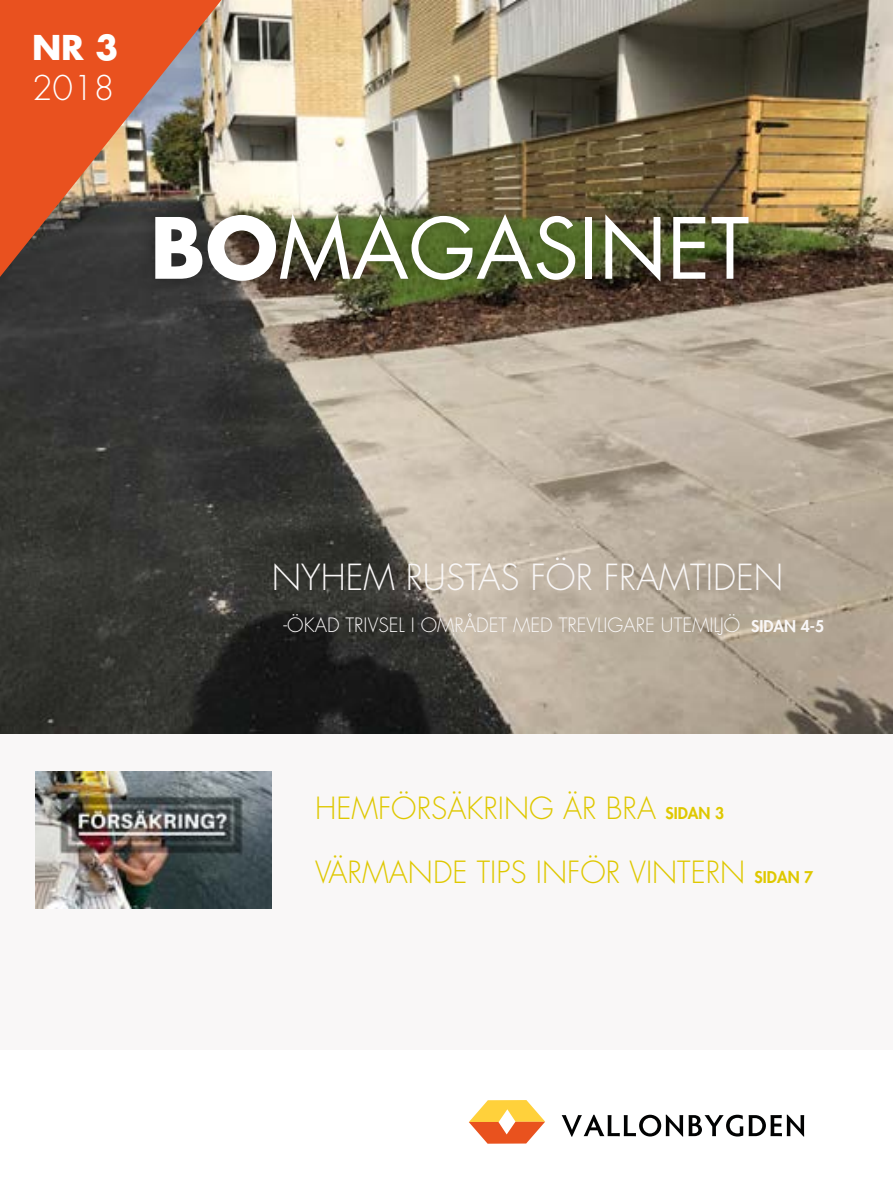
<style>
.page{position:relative;width:893px;height:1191px;background:#fff}
.page>*{position:absolute;margin:0;border:0;box-sizing:border-box;transform-origin:0 0}
.t1{font:81.9px "Futura Std";color:#fff}
.t2{font:300 35px "Futura Std";color:#f9f7f7}
.t3{font:300 33.25px "Futura Std";color:#fff}
.t4{font:700 33.25px "Futura Std";color:#fff}
.t5{font:300 29.75px/64.8px "Futura Std";color:#dfc800}
.t6{font:300 19.25px "Futura Std";color:#f9f7f7}
.s1{font-weight:700}
.s2{font-weight:800;font-size:15.75px}
</style>
<div class="page">
<img style="left:0;top:0;width:893px;height:734px">
<div style="left:0;top:734px;width:893px;height:316px;background:#f9f7f7"></div>
<svg style="left:469px;top:1100px;width:76px;height:43px"></svg>
<svg style="left:562px;top:1114px;width:121px;height:22px"></svg>
<svg style="left:689px;top:1114px;width:54px;height:22px"></svg>
<svg style="left:749px;top:1114px;width:55px;height:22px"></svg>
<svg style="left:0;top:0;width:221px;height:277px;background:#b55c3b"></svg>
<div style="left:141px;top:200px;width:623px;height:94px;background:#000;opacity:.35"></div>
<img style="left:36px;top:771px;width:236px;height:137px">
<p class="t4" style="left:32px;top:25px;width:88px">NR 3</p>
<p class="t3" style="left:32px;top:68px;width:84px">2018</p>
<h1 class="t1" style="left:150px;top:196px;width:601px"><span class="s1">BO</span>MAGASINET</h1>
<p class="t2" style="left:272px;top:555px;width:513px">NYHEM RUSTAS FÖR FRAMTIDEN</p>
<p class="t6" style="left:284px;top:613px;width:542px">-ÖKAD TRIVSEL I OMRÅDET MED TREVLIGARE UTEMILJÖ <span class="s2">SIDAN 4-5</span></p>
<p class="t5" style="left:315px;top:776px;width:500px">HEMFÖRSÄKRING ÄR BRA <span class="s2">SIDAN 3<br></span>VÄRMANDE TIPS INFÖR VINTERN <span class="s2">SIDAN 7</span></p>
</div>
